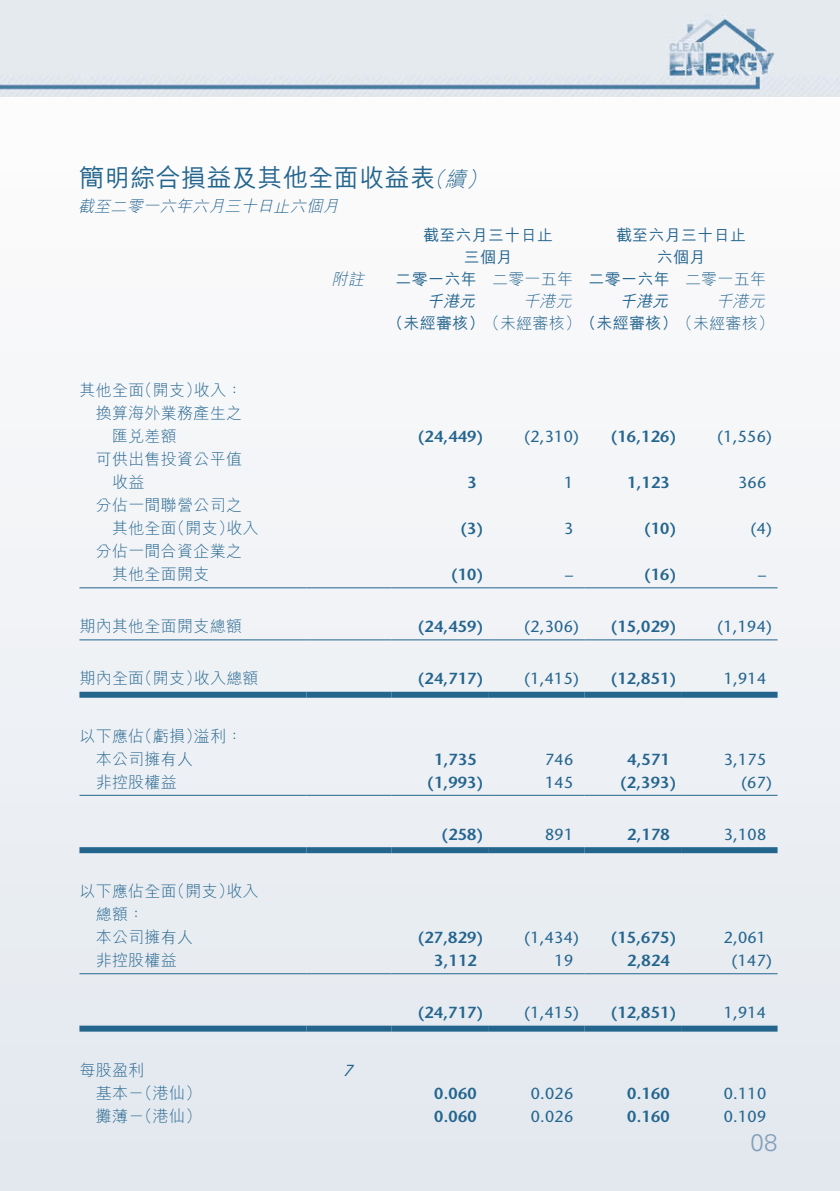
<style>
.page{position:relative;width:840px;height:1191px;background:#fff}
.page>*{position:absolute;margin:0;border:0;box-sizing:border-box;transform-origin:0 0}
.t1{font:500 25px "M Hei HK";letter-spacing:.015em;color:#24658e}
.t2{font:300 24px "Univers LT Std";color:#819eb8}
.t3{font:italic 300 21px "M Hei HK";color:#24658e}
.t4{font:300 16px/23px "M Hei HK";letter-spacing:.015em;color:#24658e}
.t5{font:600 16px "Stone Sans Std";letter-spacing:.015em;color:#24658e}
.t6{font:500 16px "Stone Sans Std";letter-spacing:.015em;color:#24658e}
.t7{font:500 16px/22px "M Hei HK";letter-spacing:.015em;color:#24658e;text-align:center}
.t8{font:italic 300 16px "M Hei HK";color:#24658e}
.t9{font:italic 500 16px "M Hei HK";color:#24658e}
.t10{font:italic 500 16px "Stone Sans Std";color:#24658e}
.s1{font-style:italic}
.s2{font-weight:300}
</style>
<div class="page">
<div style="left:0;top:0;width:839px;height:1191px;background:linear-gradient(to right,#eff2f5,#eff2f5)"></div>
<img style="left:0;top:0;width:839px;height:96px">
<hr style="left:79px;top:587px;width:227px;height:1px;background:#24658e">
<hr style="left:306px;top:587px;width:85px;height:1px;background:#24658e">
<hr style="left:391px;top:587px;width:97px;height:1px;background:#24658e">
<hr style="left:488px;top:587px;width:96px;height:1px;background:#24658e">
<hr style="left:584px;top:587px;width:96px;height:1px;background:#24658e">
<hr style="left:680px;top:587px;width:97px;height:1px;background:#24658e">
<hr style="left:79px;top:639px;width:227px;height:1px;background:#24658e">
<hr style="left:306px;top:639px;width:85px;height:1px;background:#24658e">
<hr style="left:391px;top:639px;width:97px;height:1px;background:#24658e">
<hr style="left:488px;top:639px;width:96px;height:1px;background:#24658e">
<hr style="left:584px;top:639px;width:96px;height:1px;background:#24658e">
<hr style="left:680px;top:639px;width:97px;height:1px;background:#24658e">
<div style="left:79px;top:691px;width:227px;height:6px;background:#24658e"></div>
<div style="left:306px;top:691px;width:85px;height:6px;background:#24658e"></div>
<div style="left:391px;top:691px;width:97px;height:6px;background:#24658e"></div>
<div style="left:488px;top:691px;width:96px;height:6px;background:#24658e"></div>
<div style="left:584px;top:691px;width:96px;height:6px;background:#24658e"></div>
<div style="left:680px;top:691px;width:97px;height:6px;background:#24658e"></div>
<hr style="left:79px;top:795px;width:227px;height:1px;background:#24658e">
<hr style="left:306px;top:795px;width:85px;height:1px;background:#24658e">
<hr style="left:391px;top:795px;width:97px;height:1px;background:#24658e">
<hr style="left:488px;top:795px;width:96px;height:1px;background:#24658e">
<hr style="left:584px;top:795px;width:96px;height:1px;background:#24658e">
<hr style="left:680px;top:795px;width:97px;height:1px;background:#24658e">
<div style="left:79px;top:847px;width:227px;height:6px;background:#24658e"></div>
<div style="left:306px;top:847px;width:85px;height:6px;background:#24658e"></div>
<div style="left:391px;top:847px;width:97px;height:6px;background:#24658e"></div>
<div style="left:488px;top:847px;width:96px;height:6px;background:#24658e"></div>
<div style="left:584px;top:847px;width:96px;height:6px;background:#24658e"></div>
<div style="left:680px;top:847px;width:97px;height:6px;background:#24658e"></div>
<hr style="left:79px;top:973px;width:227px;height:1px;background:#24658e">
<hr style="left:306px;top:973px;width:85px;height:1px;background:#24658e">
<hr style="left:391px;top:973px;width:97px;height:1px;background:#24658e">
<hr style="left:488px;top:973px;width:96px;height:1px;background:#24658e">
<hr style="left:584px;top:973px;width:96px;height:1px;background:#24658e">
<hr style="left:680px;top:973px;width:97px;height:1px;background:#24658e">
<div style="left:79px;top:1025px;width:227px;height:6px;background:#24658e"></div>
<div style="left:306px;top:1025px;width:85px;height:6px;background:#24658e"></div>
<div style="left:391px;top:1025px;width:97px;height:6px;background:#24658e"></div>
<div style="left:488px;top:1025px;width:96px;height:6px;background:#24658e"></div>
<div style="left:584px;top:1025px;width:96px;height:6px;background:#24658e"></div>
<div style="left:680px;top:1025px;width:97px;height:6px;background:#24658e"></div>
<h1 class="t1" style="left:79px;top:159px;width:357px">簡明綜合損益及其他全面收益表</h1>
<p class="t8" style="left:78px;top:195px;width:266px">截至二零一六年六月三十日止六個月</p>
<h3 class="t3" style="left:444px;top:164px;width:29px">續</h3>
<h3 class="t3" style="left:423px;top:164px;width:29px">（</h3>
<h3 class="t3" style="left:466px;top:164px;width:29px">(</h3>
<p class="t4" style="left:136px;top:378px;width:66px">（開支）</p>
<p class="t4" style="left:194px;top:378px;width:50px">收入：</p>
<p class="t4" style="left:96px;top:378px;width:148px;text-indent:-16px">其他全面<br>換算海外業務產生之</p>
<p class="t4" style="left:96px;top:424px;width:148px;text-indent:16px">匯兌差額<br>可供出售投資公平值</p>
<p class="t4" style="left:96px;top:470px;width:148px;text-indent:16px">收益<br>分佔一間聯營公司之</p>
<p class="t4" style="left:169px;top:516px;width:66px">（開支）</p>
<p class="t4" style="left:226px;top:516px;width:34px">收入</p>
<p class="t4" style="left:96px;top:516px;width:148px;text-indent:16px">其他全面<br>分佔一間合資企業之</p>
<p class="t4" style="left:112px;top:562px;width:99px">其他全面開支</p>
<p class="t4" style="left:79px;top:614px;width:164px">期內其他全面開支總額</p>
<p class="t4" style="left:136px;top:666px;width:66px">（開支）</p>
<p class="t4" style="left:194px;top:666px;width:66px">收入總額</p>
<p class="t4" style="left:79px;top:666px;width:66px">期內全面</p>
<p class="t4" style="left:136px;top:723px;width:66px">（虧損）</p>
<p class="t4" style="left:79px;top:723px;width:66px">以下應佔</p>
<p class="t4" style="left:194px;top:723px;width:50px">溢利：</p>
<p class="t4" style="left:96px;top:746px;width:99px">本公司擁有人</p>
<p class="t4" style="left:96px;top:769px;width:83px">非控股權益</p>
<p class="t4" style="left:169px;top:879px;width:66px">（開支）</p>
<p class="t4" style="left:226px;top:879px;width:34px">收入</p>
<p class="t4" style="left:96px;top:879px;width:83px;text-indent:-16px">以下應佔全面總額：</p>
<p class="t4" style="left:96px;top:925px;width:99px">本公司擁有人</p>
<p class="t4" style="left:96px;top:948px;width:83px">非控股權益</p>
<p class="t4" style="left:79px;top:1057px;width:66px">每股盈利</p>
<p class="t4" style="left:96px;top:1080px;width:107px">基本（－港仙(</p>
<p class="t4" style="left:96px;top:1103px;width:107px">攤薄（－港仙(</p>
<p class="t8" style="left:331px;top:268px;width:39px">附註</p>
<p class="t7" style="left:423px;top:223px;width:131px">截至六月三十日止三個月</p>
<p class="t7" style="left:615px;top:223px;width:131px">截至六月三十日止六個月</p>
<p class="t4" style="left:684px;top:267px;width:83px">二零一五年</p>
<p class="t4" style="left:492px;top:267px;width:83px">二零一五年</p>
<p class="t7" style="left:395px;top:267px;width:83px">二零一六年</p>
<p class="t7" style="left:588px;top:267px;width:83px">二零一六年</p>
<p class="t8" style="left:523px;top:290px;width:55px">千港元</p>
<p class="t8" style="left:715px;top:290px;width:55px">千港元</p>
<p class="t7" style="left:387px;top:289px;width:388px;text-align:left;text-indent:39px"><span class="s1">千港元<br></span>（未經審核）<span class="s2">（未經審核）</span>（未經審核）<span class="s2">（未經審核(</span></p>
<p class="t9" style="left:619px;top:290px;width:55px">千港元</p>
<p class="t10" style="left:343px;top:1060px;width:15px">7</p>
<p class="t5" style="left:417px;top:427px;width:67px">)24,449(</p>
<p class="t6" style="left:524px;top:427px;width:56px">)2,310(</p>
<p class="t5" style="left:610px;top:427px;width:67px">)16,126(</p>
<p class="t6" style="left:717px;top:427px;width:56px">)1,556(</p>
<p class="t5" style="left:467px;top:473px;width:11px">3</p>
<p class="t6" style="left:563px;top:473px;width:11px">1</p>
<p class="t5" style="left:627px;top:473px;width:44px">1,123</p>
<p class="t6" style="left:737px;top:473px;width:30px">366</p>
<p class="t5" style="left:460px;top:519px;width:24px">(3)</p>
<p class="t6" style="left:563px;top:519px;width:11px">3</p>
<p class="t5" style="left:643px;top:519px;width:34px">)10(</p>
<p class="t6" style="left:750px;top:519px;width:22px">(4)</p>
<p class="t5" style="left:451px;top:565px;width:34px">)10(</p>
<p class="t6" style="left:565px;top:565px;width:9px">–</p>
<p class="t5" style="left:643px;top:565px;width:34px">)16(</p>
<p class="t6" style="left:757px;top:565px;width:9px">–</p>
<p class="t5" style="left:417px;top:617px;width:67px">)24,459(</p>
<p class="t6" style="left:524px;top:617px;width:56px">)2,306(</p>
<p class="t5" style="left:610px;top:617px;width:67px">)15,029(</p>
<p class="t6" style="left:717px;top:617px;width:56px">)1,194(</p>
<p class="t5" style="left:417px;top:669px;width:67px">)24,717(</p>
<p class="t6" style="left:524px;top:669px;width:56px">)1,415(</p>
<p class="t5" style="left:610px;top:669px;width:67px">)12,851(</p>
<p class="t6" style="left:723px;top:669px;width:44px">1,914</p>
<p class="t5" style="left:434px;top:749px;width:44px">1,735</p>
<p class="t6" style="left:544px;top:749px;width:30px">746</p>
<p class="t5" style="left:627px;top:749px;width:44px">4,571</p>
<p class="t6" style="left:723px;top:749px;width:44px">3,175</p>
<p class="t5" style="left:427px;top:772px;width:57px">)1,993(</p>
<p class="t6" style="left:544px;top:772px;width:30px">145</p>
<p class="t5" style="left:619px;top:772px;width:57px">)2,393(</p>
<p class="t6" style="left:741px;top:772px;width:32px">)67(</p>
<p class="t5" style="left:441px;top:824px;width:43px">)258(</p>
<p class="t6" style="left:544px;top:824px;width:30px">891</p>
<p class="t5" style="left:627px;top:824px;width:44px">2,178</p>
<p class="t6" style="left:723px;top:824px;width:44px">3,108</p>
<p class="t5" style="left:417px;top:928px;width:67px">)27,829(</p>
<p class="t6" style="left:524px;top:928px;width:56px">)1,434(</p>
<p class="t5" style="left:610px;top:928px;width:67px">)15,675(</p>
<p class="t6" style="left:723px;top:928px;width:44px">2,061</p>
<p class="t5" style="left:434px;top:951px;width:44px">3,112</p>
<p class="t6" style="left:554px;top:951px;width:20px">19</p>
<p class="t5" style="left:627px;top:951px;width:44px">2,824</p>
<p class="t6" style="left:731px;top:951px;width:41px">)147(</p>
<p class="t5" style="left:417px;top:1003px;width:67px">)24,717(</p>
<p class="t6" style="left:524px;top:1003px;width:56px">)1,415(</p>
<p class="t5" style="left:610px;top:1003px;width:67px">)12,851(</p>
<p class="t6" style="left:723px;top:1003px;width:44px">1,914</p>
<p class="t5" style="left:434px;top:1083px;width:44px">0.060</p>
<p class="t6" style="left:530px;top:1083px;width:44px">0.026</p>
<p class="t5" style="left:627px;top:1083px;width:44px">0.160</p>
<p class="t6" style="left:723px;top:1083px;width:44px">0.110</p>
<p class="t5" style="left:434px;top:1106px;width:44px">0.060</p>
<p class="t6" style="left:530px;top:1106px;width:44px">0.026</p>
<p class="t5" style="left:627px;top:1106px;width:44px">0.160</p>
<p class="t6" style="left:723px;top:1106px;width:44px">0.109</p>
<h2 class="t2" style="left:750px;top:1127px;width:29px">08</h2>
</div>
